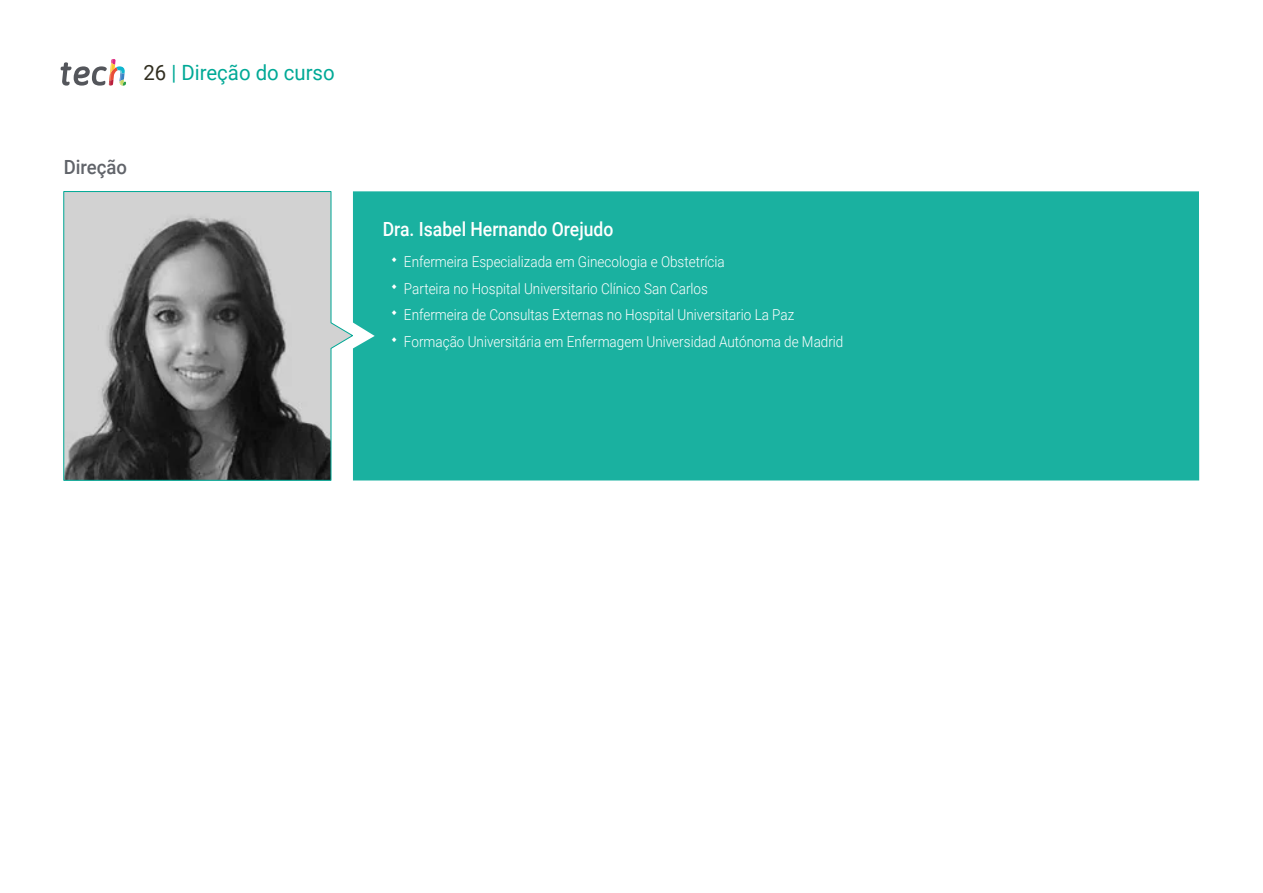
<style>
.page{position:relative;width:1263px;height:893px;background:#fff}
.page>*{position:absolute;margin:0;border:0;box-sizing:border-box;transform-origin:0 0}
.t1{font:21px "Roboto";color:#00a996}
.t2{font:500 19.5px "Roboto";color:#fff;scale:.9 1}
.t3{font:500 19.5px "Roboto";color:#61646a;scale:.95 1}
.t4{font:300 15px/26.7px "Roboto";color:#fff;scale:.9 1}
.s1{color:#312e20}
</style>
<div class="page">
<div style="left:353px;top:191px;width:846px;height:289px;background:#1ab1a0"></div>
<svg style="left:63px;top:191px;width:290px;height:290px;background:#8b8d8d"></svg>
<svg style="left:61px;top:59px;width:65px;height:27px"></svg>
<svg style="left:392px;top:257px;width:5px;height:5px"></svg>
<svg style="left:392px;top:284px;width:5px;height:5px"></svg>
<svg style="left:392px;top:310px;width:5px;height:5px"></svg>
<svg style="left:392px;top:337px;width:5px;height:5px"></svg>
<h1 class="t1" style="left:144px;top:57px;width:193px"><span class="s1">26</span> | Direção do curso</h1>
<h2 class="t3" style="left:64px;top:154px;width:68px">Direção</h2>
<h2 class="t2" style="left:383px;top:215px;width:258px">Dra. Isabel Hernando Orejudo</h2>
<p class="t4" style="left:404px;top:247px;width:490px">Enfermeira Especializada em Ginecologia e Obstetrícia<br>Parteira no Hospital Universitario Clínico San Carlos<br>Enfermeira de Consultas Externas no Hospital Universitario La Paz Formação Universitária em Enfermagem Universidad Autónoma de Madrid</p>
</div>
